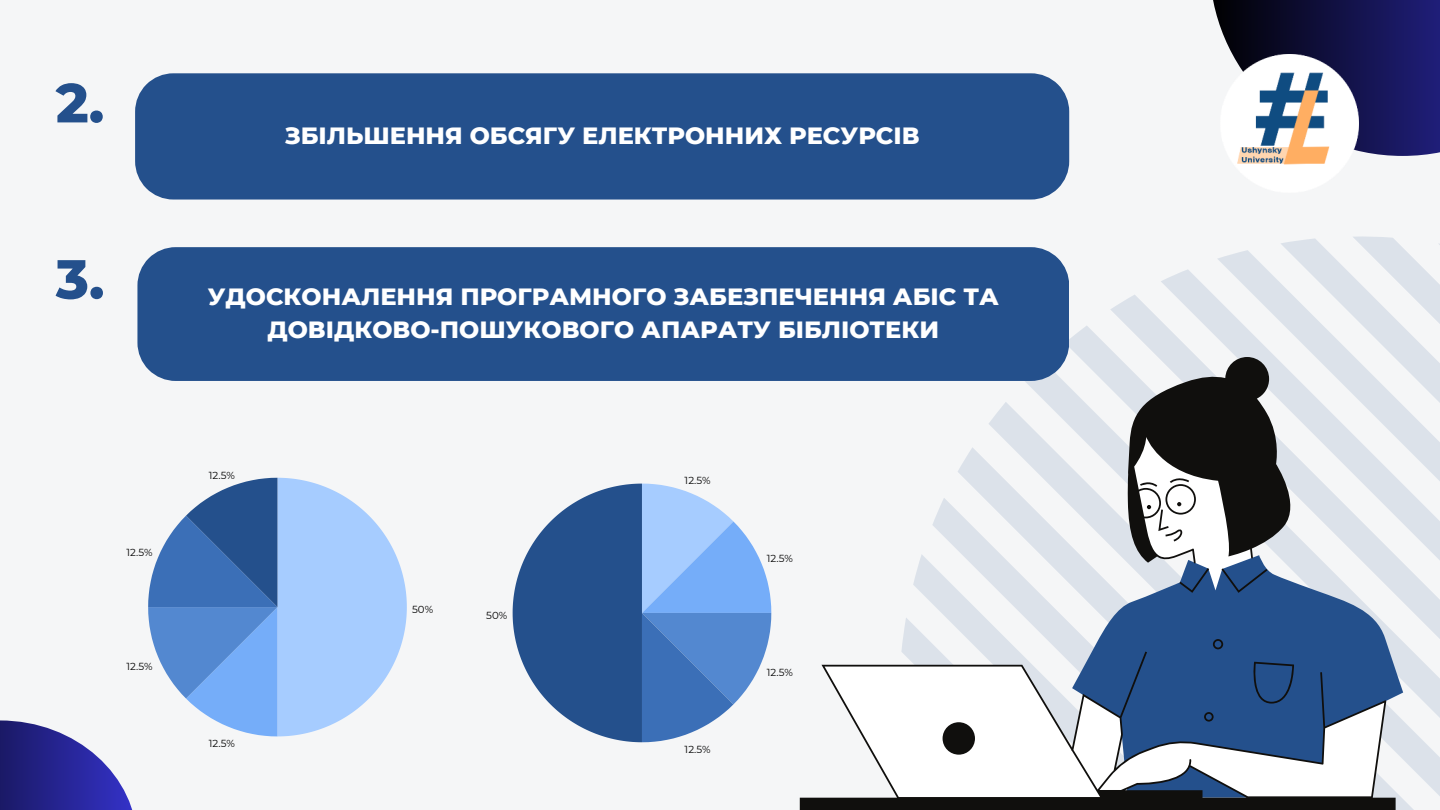
<style>
.page{position:relative;width:1440px;height:810px;background:#f5f6f7}
.page>*{position:absolute;margin:0;border:0;box-sizing:border-box;transform-origin:0 0}
.t1{font:800 55px "Montserrat";color:#24508c}
.t2{font:800 24px/33px "Montserrat";color:#fff;text-align:center}
.t3{font:10.2px "Montserrat";color:#000}
</style>
<div class="page">
<svg style="left:148px;top:478px;width:259px;height:258px"></svg>
<svg style="left:513px;top:484px;width:258px;height:258px"></svg>
<svg style="left:1281px;top:238px;width:159px;height:12px"></svg>
<svg style="left:1218px;top:250px;width:206px;height:19px;fill:#dce2ea"></svg>
<svg style="left:1161px;top:269px;width:279px;height:26px;fill:#dee3eb"></svg>
<svg style="left:1110px;top:295px;width:330px;height:30px"></svg>
<svg style="left:1069px;top:325px;width:368px;height:36px;fill:#e1e6ec"></svg>
<svg style="left:1403px;top:554px;width:37px;height:242px;fill:#dce2ea"></svg>
<svg style="left:1396px;top:617px;width:42px;height:193px"></svg>
<svg style="left:1396px;top:556px;width:7px;height:242px;fill:#dce2ea"></svg>
<svg style="left:800px;top:357px;width:596px;height:453px"></svg>
<svg style="left:0;top:720px;width:133px;height:90px"></svg>
<svg style="left:1213px;top:0;width:227px;height:156px;background:#222259"></svg>
<img style="left:1221px;top:54px;width:138px;height:111px">
<div style="left:135px;top:73px;width:934px;height:127px;background:#24508c"></div>
<div style="left:137px;top:247px;width:932px;height:134px;background:#24508c"></div>
<h1 class="t1" style="left:56px;top:69px;width:50px">2.</h1>
<p class="t1" style="left:56px;top:245px;width:50px">3.</p>
<p class="t3" style="left:127px;top:546px;width:27px">12.5%</p>
<p class="t3" style="left:127px;top:660px;width:27px">12.5%</p>
<p class="t2" style="left:285px;top:119px;width:636px">ЗБІЛЬШЕННЯ ОБСЯГУ ЕЛЕКТРОННИХ РЕСУРСІВ</p>
<h1 class="t2" style="left:208px;top:280px;width:793px">УДОСКОНАЛЕННЯ ПРОГРАМНОГО ЗАБЕЗПЕЧЕННЯ АБІС ТА<br>ДОВІДКОВО-ПОШУКОВОГО АПАРАТУ БІБЛІОТЕКИ</h1>
<p class="t3" style="left:209px;top:469px;width:27px">12.5%</p>
<p class="t3" style="left:209px;top:737px;width:27px">12.5%</p>
<p class="t3" style="left:412px;top:603px;width:23px">50%</p>
<p class="t3" style="left:486px;top:609px;width:23px">50%</p>
<p class="t3" style="left:685px;top:475px;width:27px">12.5%</p>
<p class="t3" style="left:685px;top:743px;width:27px">12.5%</p>
<p class="t3" style="left:767px;top:552px;width:27px">12.5%</p>
<p class="t3" style="left:767px;top:666px;width:27px">12.5%</p>
</div>
